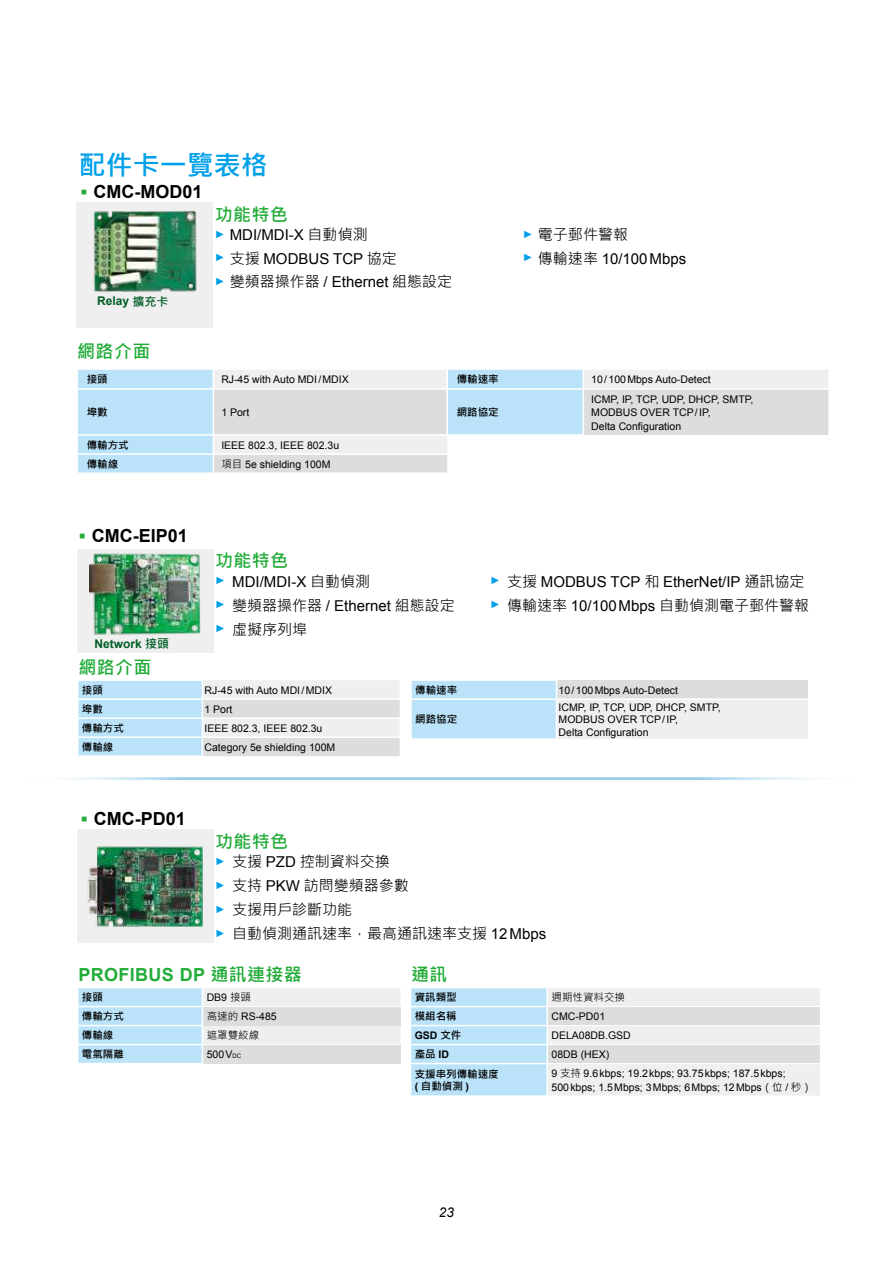
<style>
.page{position:relative;width:893px;height:1263px;background:#fff}
.page>*{position:absolute;margin:0;border:0;box-sizing:border-box;transform-origin:0 0}
.t1{font:700 27px "Microsoft Jheng Hei";color:#00a0e9}
.t2{font:700 18px "Arial";color:#000}
.t3{font:700 18px "Microsoft Jheng Hei";letter-spacing:.02em;color:#22ac38}
.t4{font:700 18px "Arial";letter-spacing:.02em;color:#22ac38}
.t5{font:15px/24px "Microsoft Jheng Hei";color:#000}
.t6{font:15px/23.5px "Arial";color:#000}
.t7{font:italic 13.5px "Arial";color:#000}
.t8{font:700 12px "Arial";color:#005d24}
.t9{font:10.5px/13.5px "Arial";color:#000}
.t10{font:700 10.5px/12.6px "Microsoft Jheng Hei";color:#000}
.t11{font:10.5px "Microsoft Jheng Hei";color:#000}
.t12{font:700 10.5px "Arial";color:#000}
.s1{color:#22ac38}
.s2{font-family:"Microsoft Jheng Hei"}
.s3{font-size:10.5px;color:#00a0e9}
.s4{font-family:"Arial";font-size:10.5px;color:#00a0e9}
.s5{font-family:"Arial"}
.s6{font-size:6.15px}
</style>
<div class="page">
<div style="left:78px;top:370px;width:135px;height:102px;background:#bae3f9"></div>
<svg style="left:214px;top:370px;width:614px;height:18px;fill:#efefef"></svg>
<svg style="left:214px;top:390px;width:614px;height:82px;fill:#dcdddd"></svg>
<svg style="left:583px;top:370px;width:1px;height:18px"></svg>
<hr style="left:77px;top:388px;width:136px;height:2px;background:#fff">
<hr style="left:583px;top:390px;width:1px;height:44px;background:#fff">
<hr style="left:77px;top:434px;width:136px;height:2px;background:#fff">
<hr style="left:447px;top:434px;width:137px;height:2px;background:#fff">
<hr style="left:77px;top:453px;width:136px;height:2px;background:#fff">
<hr style="left:213px;top:434px;width:234px;height:2px;background:#fff">
<svg style="left:583px;top:436px;width:1px;height:36px"></svg>
<hr style="left:213px;top:453px;width:234px;height:2px;background:#fff">
<hr style="left:447px;top:453px;width:136px;height:2px;background:#fff">
<hr style="left:583px;top:453px;width:246px;height:2px;background:#fff">
<svg style="left:446px;top:370px;width:2px;height:18px"></svg>
<hr style="left:446px;top:390px;width:2px;height:44px;background:#fff">
<div style="left:77px;top:202px;width:136px;height:126px;background:#efefef"></div>
<img style="left:93px;top:210px;width:104px;height:82px">
<hr style="left:15px;top:777px;width:851px;height:3px;background:#97ceea">
<svg style="left:78px;top:988px;width:323px;height:75px"></svg>
<hr style="left:203px;top:1006px;width:197px;height:1px;background:#fff">
<hr style="left:203px;top:1044px;width:197px;height:1px;background:#fff">
<svg style="left:411px;top:988px;width:409px;height:108px"></svg>
<hr style="left:548px;top:1006px;width:272px;height:1px;background:#fff">
<hr style="left:548px;top:1025px;width:272px;height:1px;background:#fff">
<hr style="left:548px;top:1044px;width:272px;height:1px;background:#fff">
<hr style="left:548px;top:1063px;width:272px;height:1px;background:#fff">
<hr style="left:548px;top:1095px;width:273px;height:1px;background:#fff">
<div style="left:77px;top:549px;width:136px;height:103px;background:#efefef"></div>
<img style="left:90px;top:553px;width:110px;height:82px">
<div style="left:77px;top:830px;width:136px;height:113px;background:#efefef"></div>
<img style="left:87px;top:846px;width:116px;height:81px">
<svg style="left:78px;top:680px;width:322px;height:76px"></svg>
<div style="left:556px;top:680px;width:252px;height:19px;background:#dcdddd"></div>
<div style="left:556px;top:699px;width:252px;height:40px;background:#efefef"></div>
<hr style="left:556px;top:698px;width:252px;height:2px;background:#fff">
<svg style="left:411px;top:680px;width:146px;height:59px;background:#bee4f9"></svg>
<hr style="left:556px;top:700px;width:1px;height:38px;background:#fff">
<h1 class="t1" style="left:79px;top:148px;width:191px">配件卡一覽表格</h1>
<h2 class="t2" style="left:81px;top:179px;width:123px"><span class="s1">▪</span> CMC-MOD01</h2>
<p class="t8" style="left:97px;top:293px;width:73px">Relay <span class="s2">擴充卡</span></p>
<h2 class="t3" style="left:215px;top:203px;width:75px">功能特色</h2>
<h3 class="t6" style="left:215px;top:223px;width:184px"><span class="s3">►</span> MDI/MDI-X <span class="s2">自動偵測<br></span><span class="s3">►</span> <span class="s2">支援</span> MODBUS TCP <span class="s2">協定</span></h3>
<h3 class="t5" style="left:215px;top:270px;width:239px"><span class="s4">►</span> 變頻器操作器 <span class="s5">/ Ethernet</span> 組態設定</h3>
<h3 class="t5" style="left:523px;top:223px;width:107px"><span class="s4">►</span> 電子郵件警報</h3>
<h3 class="t6" style="left:523px;top:247px;width:165px"><span class="s3">►</span> <span class="s2">傳輸速率</span> 10/100 Mbps</h3>
<h2 class="t3" style="left:77px;top:340px;width:75px">網路介面</h2>
<p class="t10" style="left:87px;top:373px;width:22px">接頭</p>
<p class="t9" style="left:221px;top:373px;width:129px">RJ-45 with Auto MDI / MDIX</p>
<p class="t10" style="left:457px;top:373px;width:43px">傳輸速率</p>
<p class="t9" style="left:591px;top:373px;width:121px">10 / 100 Mbps Auto-Detect</p>
<p class="t10" style="left:87px;top:406px;width:22px">埠數</p>
<p class="t9" style="left:221px;top:406px;width:30px">1 Port</p>
<p class="t10" style="left:457px;top:406px;width:43px">網路協定</p>
<p class="t9" style="left:591px;top:392px;width:164px">ICMP, IP, TCP, UDP, DHCP, SMTP,<br>MODBUS OVER TCP / IP,<br>Delta Configuration</p>
<p class="t10" style="left:87px;top:438px;width:43px">傳輸方式</p>
<p class="t9" style="left:221px;top:438px;width:119px">IEEE 802.3, IEEE 802.3u</p>
<p class="t10" style="left:87px;top:458px;width:33px">傳輸線</p>
<p class="t9" style="left:221px;top:457px;width:111px"><span class="s2">項目</span> 5e shielding 100M</p>
<h2 class="t2" style="left:79px;top:524px;width:110px"><span class="s1">▪</span> CMC-EIP01</h2>
<p class="t8" style="left:95px;top:636px;width:76px">Network <span class="s2">接頭</span></p>
<h2 class="t3" style="left:215px;top:549px;width:75px">功能特色</h2>
<h3 class="t6" style="left:215px;top:570px;width:156px"><span class="s3">►</span> MDI/MDI-X <span class="s2">自動偵測</span></h3>
<h3 class="t5" style="left:215px;top:593px;width:241px"><span class="s4">►</span> 變頻器操作器 <span class="s5">/ Ethernet</span> 組態設定<span class="s4">►</span> 虛擬序列埠</h3>
<h3 class="t6" style="left:490px;top:570px;width:316px"><span class="s3">►</span> <span class="s2">支援</span> MODBUS TCP <span class="s2">和</span> EtherNet/IP <span class="s2">通訊協定</span></h3>
<h3 class="t5" style="left:490px;top:593px;width:320px"><span class="s4">►</span> 傳輸速率 <span class="s5">10/100 Mbps</span> 自動偵測電子郵件警報</h3>
<h2 class="t3" style="left:78px;top:656px;width:75px">網路介面</h2>
<p class="t10" style="left:82px;top:684px;width:23px">接頭</p>
<p class="t9" style="left:205px;top:683px;width:129px">RJ-45 with Auto MDI / MDIX</p>
<p class="t10" style="left:82px;top:703px;width:23px">埠數</p>
<p class="t9" style="left:205px;top:702px;width:30px">1 Port</p>
<p class="t10" style="left:82px;top:722px;width:43px">傳輸方式</p>
<p class="t9" style="left:205px;top:721px;width:119px">IEEE 802.3, IEEE 802.3u</p>
<p class="t10" style="left:82px;top:741px;width:33px">傳輸線</p>
<p class="t9" style="left:205px;top:740px;width:132px">Category 5e shielding 100M</p>
<h2 class="t2" style="left:81px;top:807px;width:106px"><span class="s1">▪</span> CMC-PD01</h2>
<p class="t10" style="left:415px;top:683px;width:43px">傳輸速率</p>
<p class="t9" style="left:559px;top:683px;width:121px">10 / 100 Mbps Auto-Detect</p>
<p class="t10" style="left:415px;top:713px;width:43px">網路協定</p>
<p class="t9" style="left:559px;top:701px;width:164px;line-height:12.6px">ICMP, IP, TCP, UDP, DHCP, SMTP,<br>MODBUS OVER TCP / IP,<br>Delta Configuration</p>
<h2 class="t3" style="left:215px;top:830px;width:75px">功能特色</h2>
<h3 class="t5" style="left:215px;top:850px;width:332px"><span class="s4">►</span> 支援 <span class="s5">PZD</span> 控制資料交換<br><span class="s4">►</span> 支持 <span class="s5">PKW</span> 訪問變頻器參數<br><span class="s4">►</span> 支援用戶診斷功能<br><span class="s4">►</span> 自動偵測通訊速率，最高通訊速率支援 <span class="s5">12 Mbps</span></h3>
<h2 class="t4" style="left:78px;top:963px;width:225px">PROFIBUS DP <span class="s2">通訊連接器</span></h2>
<p class="t10" style="left:82px;top:991px;width:23px">接頭</p>
<p class="t9" style="left:207px;top:991px;width:46px">DB9 <span class="s2">接頭</span></p>
<p class="t10" style="left:82px;top:1010px;width:43px">傳輸方式</p>
<p class="t9" style="left:207px;top:1010px;width:72px"><span class="s2">高速的</span> RS-485</p>
<p class="t10" style="left:82px;top:1029px;width:33px">傳輸線</p>
<p class="t11" style="left:207px;top:1029px;width:54px">遮罩雙絞線</p>
<p class="t10" style="left:82px;top:1048px;width:43px">電氣隔離</p>
<p class="t9" style="left:207px;top:1048px;width:36px">500 V<span class="s6">DC</span></p>
<h2 class="t3" style="left:411px;top:963px;width:38px">通訊</h2>
<p class="t10" style="left:415px;top:991px;width:43px">資訊類型</p>
<p class="t11" style="left:551px;top:991px;width:75px">週期性資料交換</p>
<p class="t10" style="left:415px;top:1010px;width:43px">模組名稱</p>
<p class="t9" style="left:551px;top:1010px;width:55px">CMC-PD01</p>
<p class="t12" style="left:415px;top:1028px;width:48px">GSD <span class="s2">文件</span></p>
<p class="t9" style="left:551px;top:1029px;width:81px">DELA08DB.GSD</p>
<p class="t10" style="left:415px;top:1048px;width:36px">產品 <span class="s5">ID</span></p>
<p class="t9" style="left:551px;top:1048px;width:59px">08DB (HEX)</p>
<p class="t10" style="left:415px;top:1067px;width:85px">支援串列傳輸速度<span class="s5">(</span> 自動偵測 <span class="s5">)</span></p>
<p class="t9" style="left:551px;top:1067px;width:262px">9 <span class="s2">支持</span> 9.6 kbps; 19.2 kbps; 93.75 kbps; 187.5 kbps;<br>500 kbps; 1.5 Mbps; 3 Mbps; 6 Mbps; 12 Mbps<span class="s2">（位</span> / <span class="s2">秒）</span></p>
<p class="t7" style="left:439px;top:1203px;width:17px">23</p>
</div>
